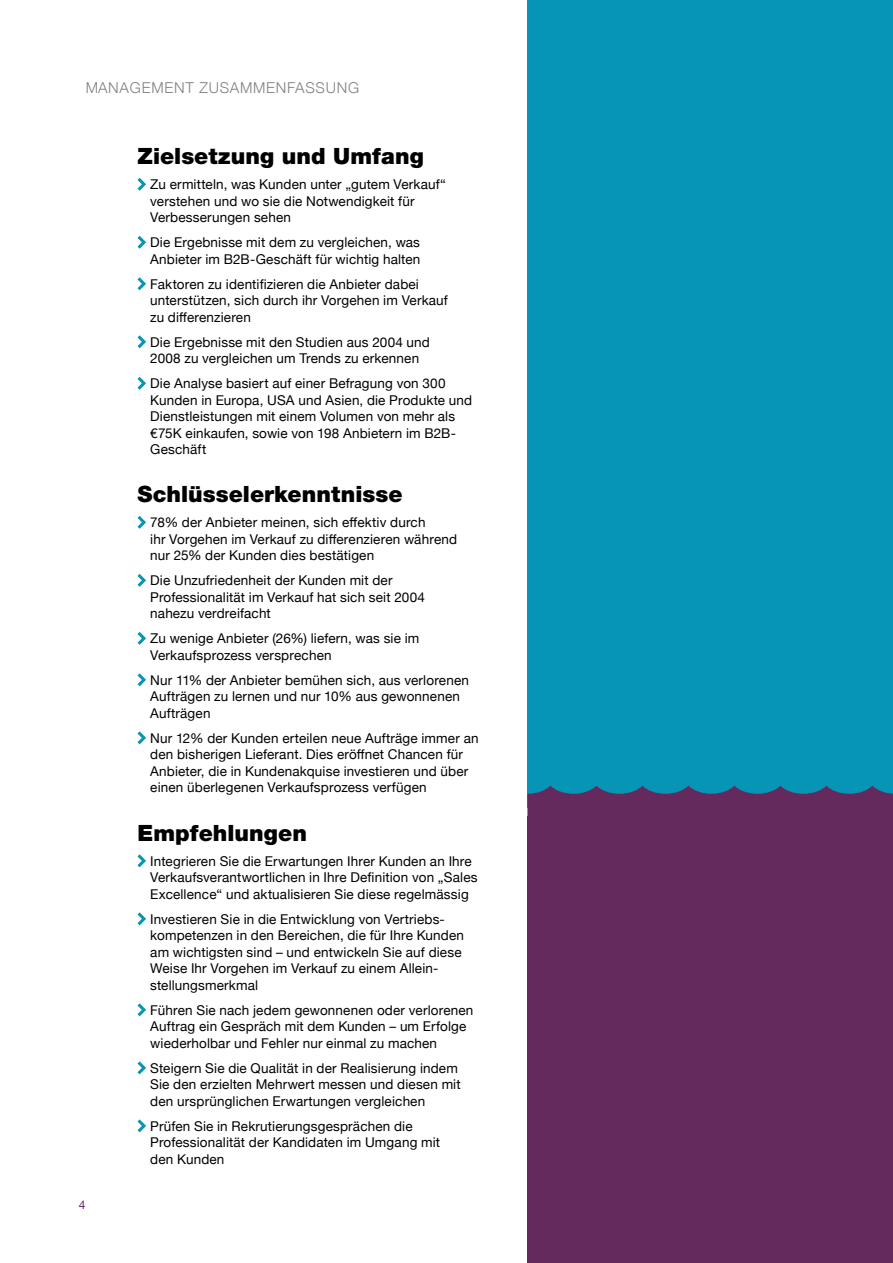
<style>
.page{position:relative;width:893px;height:1263px;background:#fff}
.page>*{position:absolute;margin:0;border:0;box-sizing:border-box;transform-origin:0 0}
.t1{font:900 22.5px "Helvetica Neue";color:#000}
.t2{font:300 15px "Helvetica Neue";letter-spacing:.05em;color:#000}
.t3{font:13.5px/16.5px "Helvetica Neue";letter-spacing:.01em;color:#000}
.t4{font:12px "Helvetica Neue";color:#642a5d}
</style>
<div class="page">
<svg style="left:137px;top:178px;width:9px;height:13px"></svg>
<svg style="left:137px;top:236px;width:9px;height:13px"></svg>
<svg style="left:137px;top:277px;width:9px;height:13px"></svg>
<svg style="left:137px;top:335px;width:9px;height:13px"></svg>
<svg style="left:137px;top:377px;width:9px;height:13px"></svg>
<svg style="left:137px;top:854px;width:9px;height:13px"></svg>
<svg style="left:137px;top:912px;width:9px;height:13px"></svg>
<svg style="left:137px;top:1003px;width:9px;height:13px"></svg>
<svg style="left:137px;top:1061px;width:9px;height:13px"></svg>
<svg style="left:137px;top:1119px;width:9px;height:13px"></svg>
<svg style="left:137px;top:516px;width:9px;height:13px"></svg>
<svg style="left:137px;top:574px;width:9px;height:13px"></svg>
<svg style="left:137px;top:632px;width:9px;height:13px"></svg>
<svg style="left:137px;top:673px;width:9px;height:13px"></svg>
<svg style="left:137px;top:731px;width:9px;height:13px"></svg>
<div style="left:527px;top:0;width:366px;height:807px;background:#0795b5"></div>
<div style="left:527px;top:786px;width:366px;height:477px;background:#642a5d"></div>
<p class="t2" style="left:85px;top:76px;width:276px">MANAGEMENT ZUSAMM ENFASSUNG</p>
<h1 class="t1" style="left:137px;top:143px;width:288px">Zielsetzung und Umfang</h1>
<p class="t3" style="left:150px;top:177px;width:297px">Zu ermitteln, was Kunden unter „gutem Verkauf“ verstehen und wo sie die Notwendigkeit für<br>Verbesserungen sehen</p>
<p class="t3" style="left:150px;top:235px;width:272px">Die Ergebnisse mit dem zu vergleichen, was<br>Anbieter im B2B-Geschäft für wichtig halten</p>
<p class="t3" style="left:150px;top:276px;width:299px">Faktoren zu identifizieren die Anbieter dabei unterstützen, sich durch ihr Vorgehen im Verkauf zu differenzieren</p>
<p class="t3" style="left:150px;top:334px;width:281px">Die Ergebnisse mit den Studien aus 2004 und<br>2008 zu vergleichen um Trends zu erkennen</p>
<p class="t3" style="left:150px;top:376px;width:324px">Die Analyse basiert auf einer Befragung von 300<br>Kunden in Europa, USA und Asien, die Produkte und Dienstleistungen mit einem Volumen von mehr als €75K einkaufen, sowie von 198 Anbietern im B2B-Geschäft</p>
<h1 class="t1" style="left:137px;top:481px;width:267px">Schlüsselerkenntnisse</h1>
<p class="t3" style="left:150px;top:515px;width:308px">78% der Anbieter meinen, sich effektiv durch<br>ihr Vorgehen im Verkauf zu differenzieren während nur 25% der Kunden dies bestätigen</p>
<p class="t3" style="left:150px;top:573px;width:276px">Die Unzufriedenheit der Kunden mit der<br>Professionalität im Verkauf hat sich seit 2004 nahezu verdreifacht</p>
<p class="t3" style="left:150px;top:631px;width:271px">Zu wenige Anbieter (26%) liefern, was sie im<br>Verkaufsprozess versprechen</p>
<p class="t3" style="left:150px;top:672px;width:320px">Nur 11% der Anbieter bemühen sich, aus verlorenen<br>Aufträgen zu lernen und nur 10% aus gewonnenen<br>Aufträgen</p>
<p class="t3" style="left:150px;top:730px;width:330px">Nur 12% der Kunden erteilen neue Aufträge immer an den bisherigen Lieferant. Dies eröffnet Chancen für Anbieter, die in Kundenakquise investieren und über einen überlegenen Verkaufsprozess verfügen</p>
<p class="t4" style="left:79px;top:1195px;width:8px">4</p>
<h1 class="t1" style="left:137px;top:819px;width:171px">Empfehlungen</h1>
<p class="t3" style="left:150px;top:853px;width:329px">Integrieren Sie die Erwartungen Ihrer Kunden an Ihre<br>Verkaufsverantwortlichen in Ihre Definition von „Sales<br>Excellence“ und aktualisieren Sie diese regelmässig</p>
<p class="t3" style="left:150px;top:911px;width:315px">Investieren Sie in die Entwicklung von Vertriebs&shy;kompetenzen in den Bereichen, die für Ihre Kunden am wichtigsten sind – und entwickeln Sie auf diese Weise Ihr Vorgehen im Verkauf zu einem Allein&shy;stellungsmerkmal</p>
<p class="t3" style="left:150px;top:1002px;width:325px">Führen Sie nach jedem gewonnenen oder verlorenen<br>Auftrag ein Gespräch mit dem Kunden – um Erfolge wiederholbar und Fehler nur einmal zu machen</p>
<p class="t3" style="left:150px;top:1060px;width:312px">Steigern Sie die Qualität in der Realisierung indem<br>Sie den erzielten Mehrwert messen und diesen mit den ursprünglichen Erwartungen vergleichen</p>
<p class="t3" style="left:150px;top:1118px;width:291px">Prüfen Sie in Rekrutierungsgesprächen die<br>Professionalität der Kandidaten im Umgang mit den Kunden</p>
</div>
